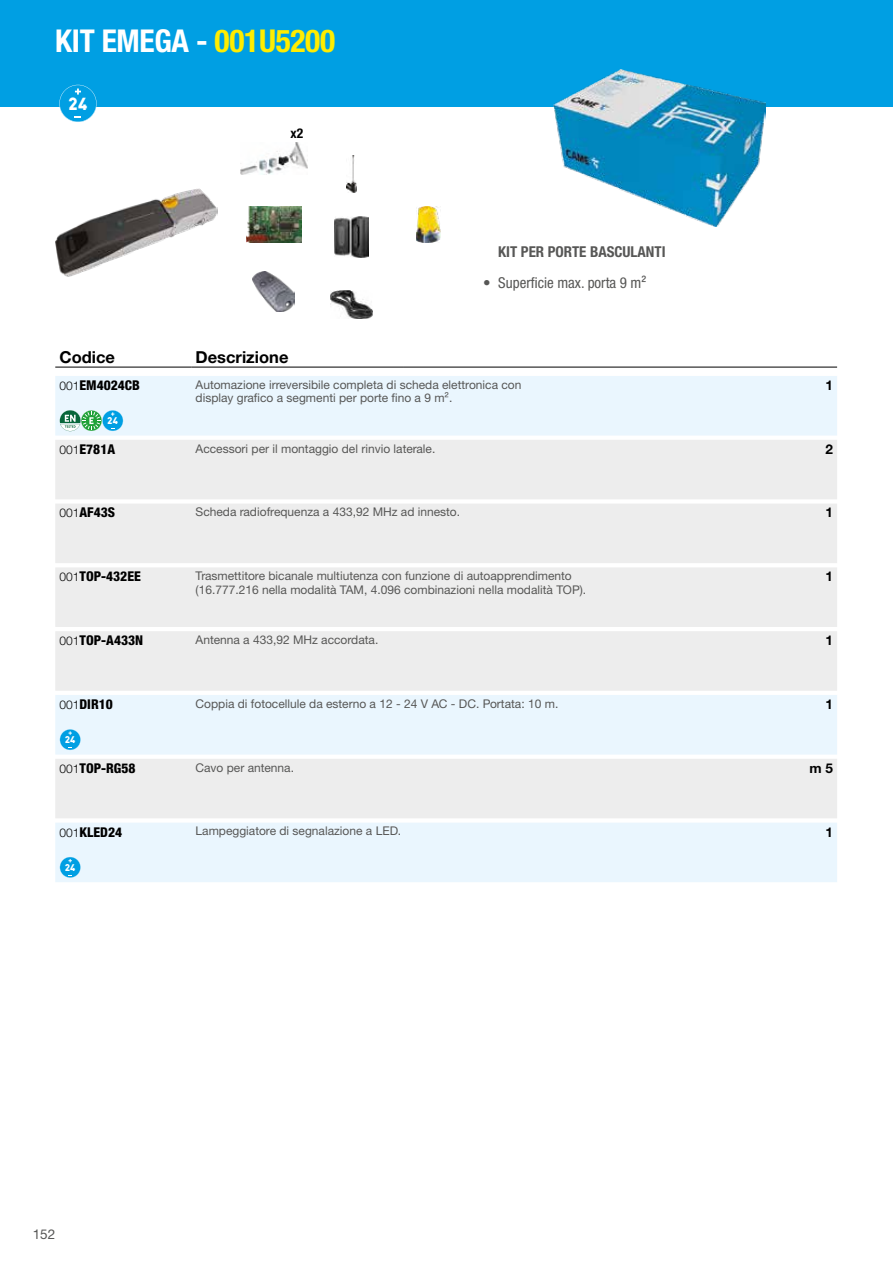
<style>
.page{position:relative;width:893px;height:1263px;background:#fff}
.page>*{position:absolute;margin:0;border:0;box-sizing:border-box;transform-origin:0 0}
.t1{font:700 condensed 31.5px "Helvetica Neue LTW1 G";letter-spacing:-.01em;color:#fff}
.t2{font:20.25px "Came Type";color:#fff}
.t3{font:700 16.5px "Helvetica Neue LTW1 G";color:#000}
.t4{font:condensed 15px "Helvetica Neue LTW1 G";color:#575756}
.t5{font:700 condensed 15px "Helvetica Neue LTW1 G";color:#575756}
.t6{font:800 condensed 13.5px "Helvetica Neue LTW1 G";color:#000}
.t7{font:700 13.5px "Helvetica Neue LTW1 G";color:#000}
.t8{font:13.5px "Helvetica Neue LTW1 G";color:#575756}
.t9{font:700 condensed 13.5px "Helvetica Neue LTW1 G";color:#000}
.t10{font:12px/13.5px "Helvetica Neue LTW1 G";color:#575756}
.t11{font:11.25px "Came Type";color:#fff}
.s1{color:#ffed00}
.s2{font-weight:300;font-stretch:normal;font-size:12px}
</style>
<div class="page">
<div style="left:0;top:0;width:893px;height:106px;background:#009fe3"></div>
<svg style="left:59px;top:85px;width:38px;height:37px"></svg>
<img style="left:56px;top:189px;width:162px;height:88px">
<img style="left:240px;top:143px;width:67px;height:31px">
<img style="left:246px;top:206px;width:55px;height:36px">
<img style="left:253px;top:271px;width:42px;height:40px">
<img style="left:346px;top:156px;width:11px;height:36px">
<img style="left:334px;top:216px;width:35px;height:42px">
<img style="left:331px;top:291px;width:41px;height:27px">
<img style="left:417px;top:206px;width:24px;height:36px">
<img style="left:553px;top:69px;width:213px;height:158px">
<hr style="left:55px;top:367px;width:136px;height:1px;background:#000">
<hr style="left:191px;top:367px;width:213px;height:1px;background:#000">
<hr style="left:404px;top:367px;width:433px;height:1px;background:#000">
<svg style="left:55px;top:376px;width:782px;height:506px;background:#ebf6fd"></svg>
<svg style="left:55px;top:440px;width:782px;height:378px;background:#edeff0"></svg>
<svg style="left:60px;top:410px;width:63px;height:21px"></svg>
<svg style="left:60px;top:729px;width:21px;height:21px"></svg>
<svg style="left:60px;top:857px;width:21px;height:21px"></svg>
<h1 class="t1" style="left:55px;top:22px;width:281px">KIT EMEGA - <span class="s1">001U5200</span></h1>
<h2 class="t2" style="left:68px;top:93px;width:21px">24</h2>
<p class="t9" style="left:291px;top:125px;width:14px">x2</p>
<p class="t5" style="left:498px;top:243px;width:169px">KIT PER PORTE BASCULANTI</p>
<p class="t4" style="left:483px;top:274px;width:165px">• Superficie max. porta 9 m²</p>
<h3 class="t3" style="left:60px;top:347px;width:57px">Codice</h3>
<h3 class="t3" style="left:196px;top:347px;width:94px">Descrizione</h3>
<p class="t6" style="left:60px;top:377px;width:82px"><span class="s2">001</span>EM4024CB</p>
<p class="t10" style="left:196px;top:378px;width:327px">Automazione irreversibile completa di scheda elettronica con display grafico a segmenti per porte fino a 9 m².</p>
<p class="t7" style="left:825px;top:377px;width:9px">1</p>
<p class="t11" style="left:107px;top:415px;width:12px">24</p>
<p class="t6" style="left:60px;top:441px;width:57px"><span class="s2">001</span>E781A</p>
<p class="t10" style="left:196px;top:441px;width:241px">Accessori per il montaggio del rinvio laterale.</p>
<p class="t7" style="left:825px;top:441px;width:9px">2</p>
<p class="t6" style="left:60px;top:504px;width:57px"><span class="s2">001</span>AF43S</p>
<p class="t10" style="left:196px;top:505px;width:266px">Scheda radiofrequenza a 433,92 MHz ad innesto.</p>
<p class="t7" style="left:825px;top:504px;width:9px">1</p>
<p class="t6" style="left:60px;top:568px;width:83px"><span class="s2">001</span>TOP-432EE</p>
<p class="t10" style="left:196px;top:569px;width:392px">Trasmettitore bicanale multiutenza con funzione di autoapprendimento (16.777.216 nella modalità TAM, 4.096 combinazioni nella modalità TOP).</p>
<p class="t7" style="left:825px;top:568px;width:9px">1</p>
<p class="t6" style="left:60px;top:632px;width:85px"><span class="s2">001</span>TOP-A433N</p>
<p class="t10" style="left:196px;top:633px;width:184px">Antenna a 433,92 MHz accordata.</p>
<p class="t7" style="left:825px;top:632px;width:9px">1</p>
<p class="t6" style="left:60px;top:696px;width:55px"><span class="s2">001</span>DIR10</p>
<p class="t10" style="left:196px;top:697px;width:364px">Coppia di fotocellule da esterno a 12 - 24 V AC - DC. Portata: 10 m.</p>
<p class="t7" style="left:825px;top:696px;width:9px">1</p>
<p class="t11" style="left:65px;top:734px;width:12px">24</p>
<p class="t6" style="left:60px;top:760px;width:77px"><span class="s2">001</span>TOP-RG58</p>
<p class="t10" style="left:196px;top:760px;width:100px">Cavo per antenna.</p>
<p class="t7" style="left:809px;top:759px;width:25px">m 5</p>
<p class="t6" style="left:60px;top:823px;width:64px"><span class="s2">001</span>KLED24</p>
<p class="t10" style="left:196px;top:824px;width:207px">Lampeggiatore di segnalazione a LED.</p>
<p class="t7" style="left:825px;top:823px;width:9px">1</p>
<p class="t11" style="left:65px;top:861px;width:12px">24</p>
<p class="t8" style="left:33px;top:1225px;width:24px">152</p>
</div>
